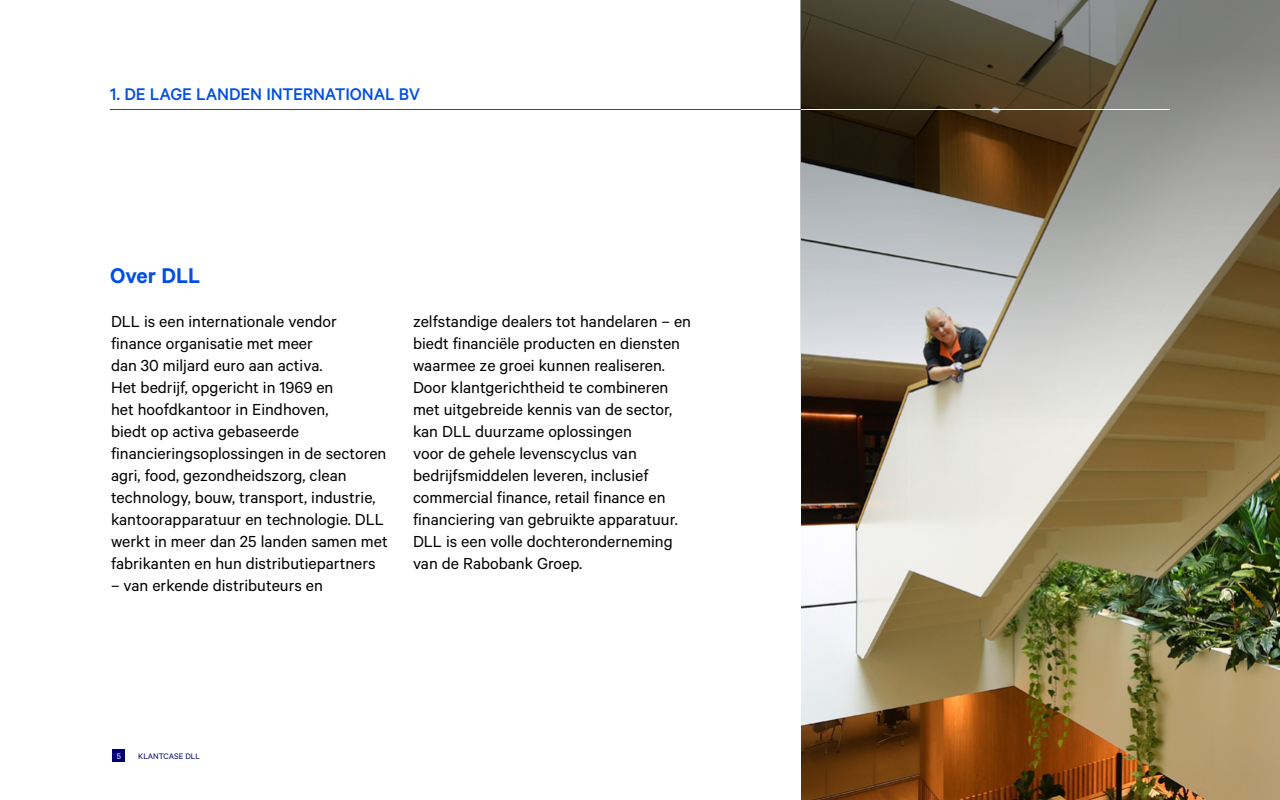
<style>
.page{position:relative;width:1280px;height:800px;background:#fff}
.page>*{position:absolute;margin:0;border:0;box-sizing:border-box;transform-origin:0 0}
.t1{font:600 24px "Calibre";color:#014ee6}
.t2{font:500 19px "Calibre";letter-spacing:-.005em;color:#014ee6}
.t3{font:18px/22px "Calibre";color:#000}
.t4{font:9px "Calibre";color:#000072}
.t5{font:9px "Calibre";color:#fff}
</style>
<div class="page">
<img style="left:801px;top:464px;width:479px;height:336px">
<svg style="left:800px;top:0;width:480px;height:464px;background:#8c8577"></svg>
<hr style="left:110px;top:109px;width:1060px;height:1px;background:#fff">
<hr style="left:110px;top:109px;width:691px;height:1px;background:#014ee6">
<div style="left:113px;top:750px;width:12px;height:12px;background:#000072"></div>
<p class="t2" style="left:110px;top:83px;width:312px">1. DE LAGE LANDEN INTERNATIONAL BV</p>
<h1 class="t1" style="left:110px;top:261px;width:92px">Over DLL</h1>
<p class="t3" style="left:111px;top:310px;width:278px">DLL is een internationale vendor finance organisatie met meer<br>dan 30 miljard euro aan activa.<br>Het bedrijf, opgericht in 1969 en<br>het hoofdkantoor in Eindhoven,<br>biedt op activa gebaseerde financieringsoplossingen in de sectoren agri, food, gezondheidszorg, clean technology, bouw, transport, industrie, kantoorapparatuur en technologie. DLL werkt in meer dan 25 landen samen met fabrikanten en hun distributiepartners</p>
<p class="t3" style="left:111px;top:574px;width:213px">– van erkende distributeurs en</p>
<p class="t3" style="left:413px;top:310px;width:280px">zelfstandige dealers tot handelaren – en biedt financiële producten en diensten waarmee ze groei kunnen realiseren.<br>Door klantgerichtheid te combineren met uitgebreide kennis van de sector, kan DLL duurzame oplossingen<br>voor de gehele levenscyclus van bedrijfsmiddelen leveren, inclusief commercial finance, retail finance en financiering van gebruikte apparatuur.<br>DLL is een volle dochteronderneming van de Rabobank Groep.</p>
<p class="t5" style="left:117px;top:751px;width:6px">5</p>
<p class="t4" style="left:138px;top:751px;width:63px">KLANTCASE DLL</p>
</div>
